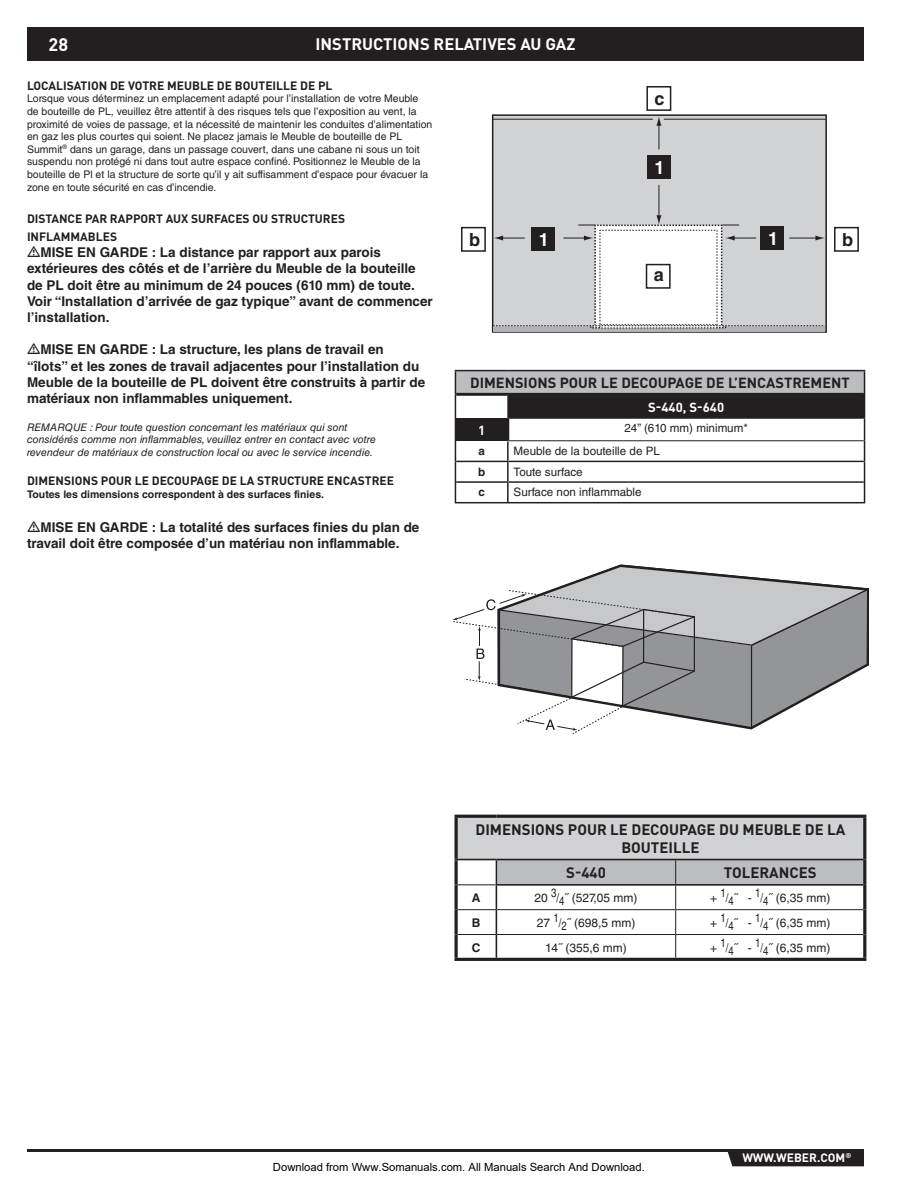
<style>
.page{position:relative;width:918px;height:1188px;background:#fff}
.page>*{position:absolute;margin:0;border:0;box-sizing:border-box;transform-origin:0 0}
.t1{font:700 18.15px "Helvetica";color:#231f20}
.t2{font:700 18.15px "Helvetica";color:#fff}
.t3{font:18px "DI Nkerned";color:#fff}
.t4{font:16.5px "DI Nkerned";color:#fff}
.t5{font:15px/18px "DI Nkerned";color:#231f20;text-align:center}
.t6{font:14.55px "DI Nkerned";color:#231f20}
.t7{font:700 13.5px/16.2px "Helvetica LT Std";color:#231f20}
.t8{font:13.05px "DI Nkerned";color:#fff}
.t9{font:12px/18px "DI Nkerned";color:#231f20}
.t10{font:12px "Helvetica LT Std";color:#231f20}
.t11{font:12px "DI Nkerned";color:#fff}
.t12{font:700 12px "Helvetica LT Std";color:#231f20}
.t13{font:11.7px "Helvetica LT Std";color:#231f20}
.t14{font:700 11.7px "Helvetica LT Std";color:#231f20}
.t15{font:11.25px "Arial";color:#000}
.t16{font:10.5px/12.6px "Helvetica LT Std";color:#231f20}
.t17{font:italic 10.5px/12.6px "Helvetica LT Std";color:#231f20}
.t18{font:700 10.5px "Helvetica LT Std";color:#231f20}
</style>
<div class="page">
<div style="left:27px;top:27px;width:837px;height:33px;background:#231f20"></div>
<hr style="left:27px;top:1149px;width:702px;height:3px;background:#231f20">
<div style="left:727px;top:1149px;width:137px;height:17px;background:#231f20"></div>
<div style="left:493px;top:115px;width:333px;height:217px;background:#d1d2d4"></div>
<div style="left:492px;top:114px;width:335px;height:219px;border:2px solid #231f20"></div>
<hr style="left:659px;top:185px;width:1px;height:31px;background:#231f20">
<svg style="left:656px;top:116px;width:5px;height:33px"></svg>
<div style="left:493px;top:326px;width:332px;height:6px;background:#b2b3b7"></div>
<hr style="left:664px;top:119px;width:162px;height:1px;background:#231f20">
<hr style="left:493px;top:119px;width:160px;height:1px;background:#231f20">
<svg style="left:493px;top:215px;width:332px;height:114px"></svg>
<div style="left:647px;top:156px;width:23px;height:23px;background:#231f20"></div>
<div style="left:531px;top:228px;width:24px;height:23px;background:#231f20"></div>
<div style="left:461px;top:227px;width:25px;height:25px;border:2px solid #231f20"></div>
<div style="left:834px;top:227px;width:25px;height:25px;border:2px solid #231f20"></div>
<div style="left:646px;top:264px;width:25px;height:25px;border:2px solid #231f20"></div>
<div style="left:646px;top:86px;width:25px;height:25px;border:2px solid #231f20"></div>
<div style="left:761px;top:226px;width:23px;height:24px;background:#231f20"></div>
<svg style="left:452px;top:565px;width:417px;height:169px"></svg>
<div style="left:455px;top:371px;width:410px;height:23px;background:#bcbdc0"></div>
<div style="left:508px;top:394px;width:357px;height:24px;background:#231f20"></div>
<div style="left:455px;top:418px;width:53px;height:23px;background:#231f20"></div>
<hr style="left:456px;top:393px;width:408px;height:3px;background:#231f20">
<hr style="left:506px;top:419px;width:3px;height:21px;background:#231f20">
<svg style="left:507px;top:396px;width:1px;height:22px"></svg>
<hr style="left:507px;top:418px;width:357px;height:1px;background:#231f20">
<hr style="left:508px;top:440px;width:356px;height:1px;background:#231f20">
<hr style="left:455px;top:370px;width:53px;height:1px;background:#231f20">
<svg style="left:455px;top:371px;width:1px;height:23px"></svg>
<hr style="left:508px;top:370px;width:357px;height:1px;background:#231f20">
<hr style="left:455px;top:394px;width:1px;height:47px;background:#231f20">
<hr style="left:509px;top:481px;width:355px;height:2px;background:#231f20">
<hr style="left:456px;top:461px;width:53px;height:1px;background:#231f20">
<svg style="left:507px;top:442px;width:2px;height:60px"></svg>
<hr style="left:456px;top:481px;width:53px;height:2px;background:#231f20">
<svg style="left:455px;top:441px;width:1px;height:61px"></svg>
<svg style="left:864px;top:371px;width:1px;height:131px"></svg>
<hr style="left:509px;top:461px;width:355px;height:1px;background:#231f20">
<hr style="left:455px;top:502px;width:410px;height:1px;background:#231f20">
<div style="left:456px;top:816px;width:409px;height:44px;background:#d1d2d4"></div>
<hr style="left:863px;top:818px;width:3px;height:42px;background:#231f20">
<hr style="left:863px;top:935px;width:3px;height:23px;background:#231f20">
<hr style="left:863px;top:885px;width:3px;height:25px;background:#231f20">
<hr style="left:863px;top:910px;width:3px;height:25px;background:#231f20">
<hr style="left:455px;top:815px;width:41px;height:3px;background:#231f20">
<hr style="left:455px;top:818px;width:3px;height:41px;background:#231f20">
<hr style="left:496px;top:815px;width:370px;height:3px;background:#231f20">
<hr style="left:496px;top:859px;width:367px;height:1px;background:#231f20">
<hr style="left:863px;top:860px;width:3px;height:25px;background:#231f20">
<hr style="left:455px;top:885px;width:3px;height:25px;background:#231f20">
<hr style="left:455px;top:910px;width:3px;height:25px;background:#231f20">
<hr style="left:455px;top:935px;width:3px;height:23px;background:#231f20">
<hr style="left:458px;top:909px;width:38px;height:1px;background:#231f20">
<hr style="left:458px;top:934px;width:38px;height:1px;background:#231f20">
<hr style="left:455px;top:958px;width:411px;height:3px;background:#231f20">
<hr style="left:455px;top:859px;width:41px;height:1px;background:#231f20">
<hr style="left:455px;top:860px;width:3px;height:24px;background:#231f20">
<svg style="left:496px;top:860px;width:369px;height:98px"></svg>
<hr style="left:455px;top:884px;width:41px;height:1px;background:#231f20">
<h2 class="t3" style="left:49px;top:38px;width:21px">28</h2>
<h3 class="t4" style="left:316px;top:39px;width:261px">INSTRUCTIONS RELATIVES AU GAZ</h3>
<p class="t9" style="left:27px;top:78px;width:307px">LOCALISATION DE VOTRE MEUBLE DE BOUTEILLE DE PL</p>
<p class="t16" style="left:27px;top:93px;width:407px">Lorsque vous déterminez un emplacement adapté pour l’installation de votre Meuble de bouteille de PL, veuillez être attentif à des risques tels que l’exposition au vent, la proximité de voies de passage, et la nécessité de maintenir les conduites d’alimentation en gaz les plus courtes qui soient. Ne placez jamais le Meuble de bouteille de PL Summit<sup>®</sup> dans un garage, dans un passage couvert, dans une cabane ni sous un toit suspendu non protégé ni dans tout autre espace confiné. Positionnez le Meuble de la bouteille de Pl et la structure de sorte qu’il y ait suffisamment d’espace pour évacuer la zone en toute sécurité en cas d’incendie.</p>
<p class="t9" style="left:27px;top:211px;width:320px">DISTANCE PAR RAPPORT AUX SURFACES OU STRUCTURES<br>INFLAMMABLES</p>
<p class="t7" style="left:27px;top:246px;width:407px;text-indent:14px">MISE EN GARDE : La distance par rapport aux parois extérieures des côtés et de l’arrière du Meuble de la bouteille de PL doit être au minimum de 24 pouces (610 mm) de toute.<br>Voir “Installation d’arrivée de gaz typique” avant de commencer l’installation.</p>
<p class="t7" style="left:27px;top:343px;width:400px;text-indent:14px">MISE EN GARDE : La structure, les plans de travail en “îlots” et les zones de travail adjacentes pour l’installation du Meuble de la bouteille de PL doivent être construits à partir de matériaux non inflammables uniquement.</p>
<p class="t17" style="left:27px;top:422px;width:350px">REMARQUE : Pour toute question concernant les matériaux qui sont considérés comme non inflammables, veuillez entrer en contact avec votre revendeur de matériaux de construction local ou avec le service incendie.</p>
<p class="t9" style="left:27px;top:473px;width:369px">DIMENSIONS POUR LE DECOUPAGE DE LA STRUCTURE ENCASTREE</p>
<p class="t18" style="left:27px;top:490px;width:299px">Toutes les dimensions correspondent à des surfaces finies.</p>
<p class="t7" style="left:27px;top:520px;width:394px;text-indent:14px">MISE EN GARDE : La totalité des surfaces finies du plan de travail doit être composée d’un matériau non inflammable.</p>
<h1 class="t1" style="left:655px;top:92px;width:12px">c</h1>
<h1 class="t2" style="left:654px;top:161px;width:12px">1</h1>
<h1 class="t2" style="left:768px;top:232px;width:12px">1</h1>
<h1 class="t1" style="left:469px;top:233px;width:13px">b</h1>
<h1 class="t2" style="left:539px;top:233px;width:12px">1</h1>
<h1 class="t1" style="left:842px;top:233px;width:13px">b</h1>
<h1 class="t1" style="left:654px;top:268px;width:12px">a</h1>
<h3 class="t6" style="left:470px;top:378px;width:381px">DIMENSIONS POUR LE DECOUPAGE DE L’ENCASTREMENT</h3>
<p class="t8" style="left:648px;top:403px;width:77px">S-440, S-640</p>
<p class="t8" style="left:478px;top:426px;width:9px">1</p>
<p class="t13" style="left:624px;top:424px;width:125px">24” (610 mm) minimum*</p>
<p class="t14" style="left:478px;top:447px;width:8px">a</p>
<p class="t13" style="left:514px;top:447px;width:148px">Meuble de la bouteille de PL</p>
<p class="t14" style="left:478px;top:467px;width:9px">b</p>
<p class="t13" style="left:514px;top:467px;width:71px">Toute surface</p>
<p class="t14" style="left:478px;top:488px;width:8px">c</p>
<p class="t13" style="left:514px;top:488px;width:129px">Surface non inflammable</p>
<h3 class="t5" style="left:475px;top:822px;width:372px">DIMENSIONS POUR LE DECOUPAGE DU MEUBLE DE LA<br>BOUTEILLE</h3>
<h3 class="t5" style="left:566px;top:866px;width:41px">S-440</h3>
<h3 class="t5" style="left:724px;top:866px;width:94px">TOLERANCES</h3>
<p class="t12" style="left:472px;top:894px;width:10px">A</p>
<p class="t10" style="left:534px;top:894px;width:105px">20 3/4˝ (527,05 mm)</p>
<p class="t10" style="left:710px;top:894px;width:122px">+ 1/4˝ - 1/4˝ (6,35 mm)</p>
<p class="t12" style="left:472px;top:918px;width:10px">B</p>
<p class="t10" style="left:537px;top:918px;width:100px">27 1/2˝ (698,5 mm)</p>
<p class="t10" style="left:710px;top:918px;width:122px">+ 1/4˝ - 1/4˝ (6,35 mm)</p>
<p class="t12" style="left:472px;top:943px;width:10px">C</p>
<p class="t10" style="left:545px;top:943px;width:83px">14˝ (355,6 mm)</p>
<p class="t10" style="left:710px;top:943px;width:122px">+ 1/4˝ - 1/4˝ (6,35 mm)</p>
<p class="t15" style="left:273px;top:1160px;width:373px">Download from Www.Somanuals.com. All Manuals Search And Download.</p>
<p class="t11" style="left:742px;top:1154px;width:110px">WWW.WEBER.COM<sup>®</sup></p>
</div>
